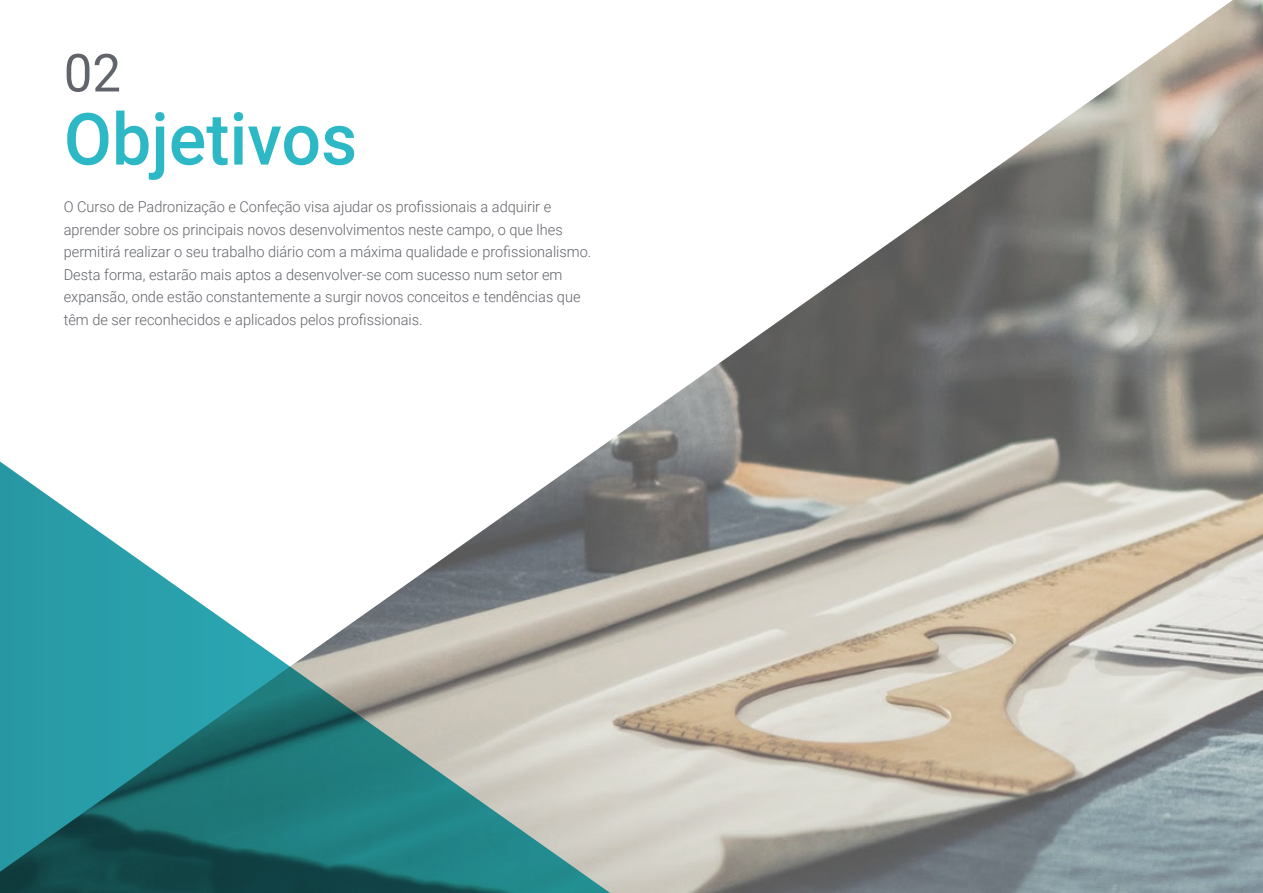
<style>
.page{position:relative;width:1263px;height:893px;background:#fff}
.page>*{position:absolute;margin:0;border:0;box-sizing:border-box;transform-origin:0 0}
.t1{font:500 72px "Roboto";color:#2db8c5}
.t2{font:52.5px "Roboto";color:#61646a}
.t3{font:300 15px/22.5px "Roboto";color:#61646a}
</style>
<div class="page">
<img style="left:602px;top:0;width:661px;height:893px">
<svg style="left:0;top:446px;width:640px;height:447px"></svg>
<h2 class="t2" style="left:64px;top:36px;width:59px">02</h2>
<h1 class="t1" style="left:64px;top:89px;width:295px">Objetivos</h1>
<p class="t3" style="left:64px;top:195px;width:529px">O Curso de Padronização e Confeção visa ajudar os profissionais a adquirir e aprender sobre os principais novos desenvolvimentos neste campo, o que lhes permitirá realizar o seu trabalho diário com a máxima qualidade e profissionalismo.<br>Desta forma, estarão mais aptos a desenvolver-se com sucesso num setor em expansão, onde estão constantemente a surgir novos conceitos e tendências que têm de ser reconhecidos e aplicados pelos profissionais.</p>
</div>
